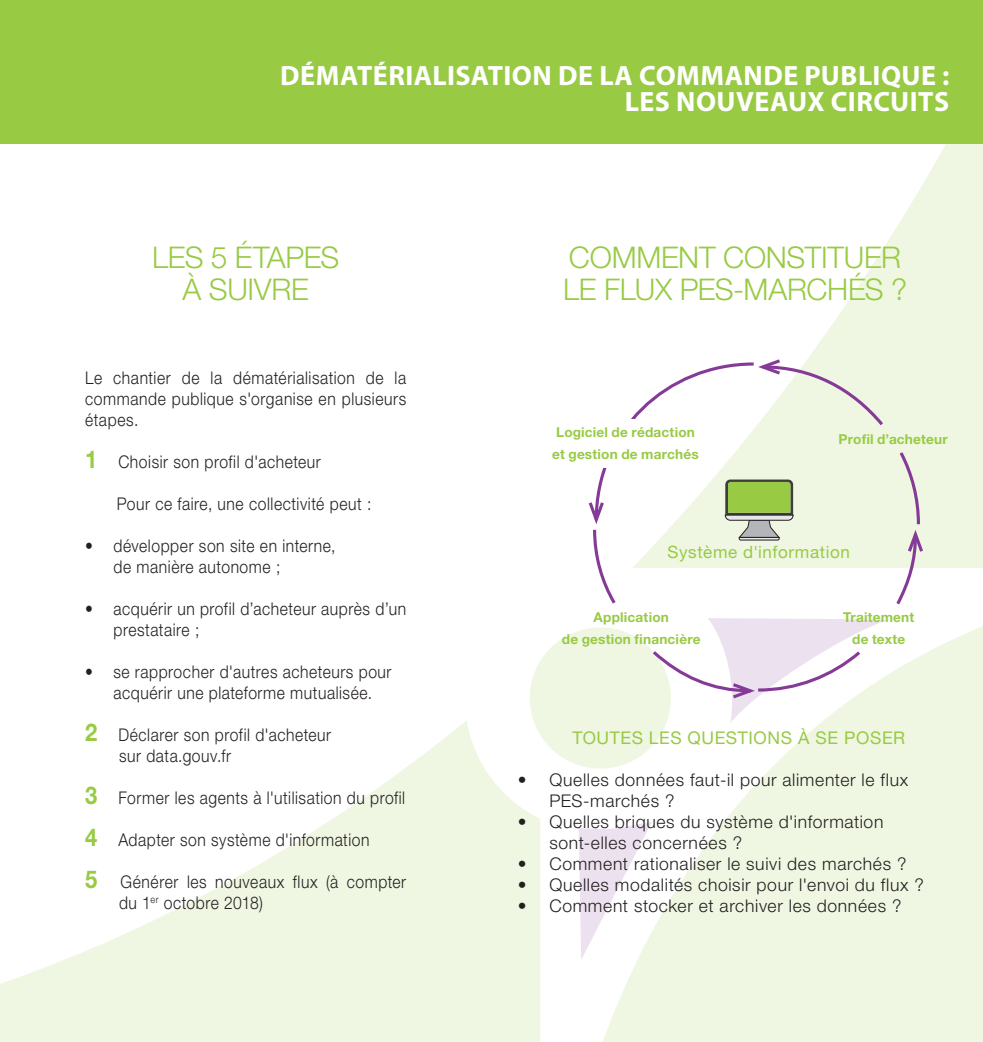
<style>
.page{position:relative;width:983px;height:1042px;background:#fff}
.page>*{position:absolute;margin:0;border:0;box-sizing:border-box;transform-origin:0 0}
.t1{font:300 29.93px/31.3px "Helvetica Neue";letter-spacing:-.01em;color:#98ca43}
.t2{font:700 28px/26.2px "Myriad Pro";letter-spacing:.015em;color:#fff;text-align:right}
.t3{font:300 17.5px/21px "Helvetica Neue";letter-spacing:.035em;color:#231f20;scale:.89 1}
.t4{font:300 17.5px/21px "Helvetica Neue";letter-spacing:.035em;color:#231f20}
.t5{font:17.5px "Helvetica Neue";letter-spacing:.035em;color:#98ca43}
.t6{font:16.97px "Helvetica Neue";letter-spacing:.035em;color:#98ca43}
.t7{font:700 13.65px/22.1px "Helvetica Neue";letter-spacing:.015em;color:#98ca43}
.s1{font-weight:700;font-size:24.5px;color:#98ca43}
</style>
<div class="page">
<svg style="left:595px;top:627px;width:387px;height:415px;fill:#eff7e2"></svg>
<svg style="left:809px;top:144px;width:173px;height:424px;fill:#eff7e2"></svg>
<svg style="left:0;top:721px;width:540px;height:321px;fill:#eff7e2"></svg>
<svg style="left:578px;top:821px;width:74px;height:139px"></svg>
<div style="left:529px;top:627px;width:141px;height:141px;background:#eff7e2;border-radius:50%"></div>
<div style="left:0;top:0;width:982px;height:144px;background:#98ca43"></div>
<svg style="left:649px;top:618px;width:240px;height:105px"></svg>
<svg style="left:893px;top:449px;width:32px;height:156px"></svg>
<svg style="left:588px;top:357px;width:298px;height:247px"></svg>
<p class="t2" style="left:280px;top:61px;width:670px">DÉMATÉRIALISATION DE LA COMMANDE PUBLIQUE :<br>LES NOUVEAUX CIRCUITS</p>
<p class="t1" style="left:152px;top:241px;width:189px;text-align:center">LES 5 ÉTAPES<br>À SUIVRE</p>
<p class="t3" style="left:85px;top:366px;width:362px;text-align:justify">Le chantier de la dématérialisation de la commande publique s'organise en plusieurs étapes.</p>
<p class="t3" style="left:85px;top:450px;width:266px"><span class="s1">1</span> Choisir son profil d'acheteur</p>
<p class="t3" style="left:117px;top:492px;width:287px">Pour ce faire, une collectivité peut :</p>
<p class="t3" style="left:113px;top:534px;width:251px;text-indent:-28px">• développer son site en interne, de manière autonome ;</p>
<p class="t3" style="left:113px;top:597px;width:330px;text-indent:-28px">• acquérir un profil d’acheteur auprès d’un prestataire ;</p>
<p class="t3" style="left:85px;top:660px;width:345px;text-align:center">• se rapprocher d'autres acheteurs pour acquérir une plateforme mutualisée.</p>
<p class="t3" style="left:119px;top:723px;width:240px;text-indent:-34px"><span class="s1">2</span> Déclarer son profil d'acheteur sur data.gouv.fr</p>
<p class="t3" style="left:85px;top:786px;width:361px"><span class="s1">3</span> Former les agents à l'utilisation du profil</p>
<p class="t3" style="left:85px;top:828px;width:321px"><span class="s1">4</span> Adapter son système d'information</p>
<p class="t3" style="left:119px;top:870px;width:324px;text-indent:-34px"><span class="s1">5</span> Générer les nouveaux flux (à compter du 1<sup>er</sup> octobre 2018)</p>
<p class="t1" style="left:563px;top:241px;width:345px">COMMENT CONSTITUER<br>LE FLUX PES-MARCHÉS ?</p>
<p class="t7" style="left:552px;top:420px;width:148px">Logiciel de rédaction et gestion de marchés</p>
<p class="t7" style="left:838px;top:427px;width:110px">Profil d’acheteur</p>
<p class="t6" style="left:667px;top:541px;width:184px">Système d'information</p>
<p class="t7" style="left:561px;top:606px;width:140px;text-align:center">Application<br>de gestion financière</p>
<p class="t7" style="left:842px;top:606px;width:73px">Traitement</p>
<p class="t7" style="left:851px;top:628px;width:54px">de texte</p>
<p class="t5" style="left:572px;top:727px;width:334px">TOUTES LES QUESTIONS À SE POSER</p>
<p class="t4" style="left:549px;top:768px;width:360px;text-indent:-32px">• Quelles données faut-il pour alimenter le flux<br>PES-marchés ?</p>
<p class="t4" style="left:549px;top:810px;width:335px;text-indent:-32px">• Quelles briques du système d'information sont-elles concernées ?</p>
<p class="t4" style="left:517px;top:852px;width:390px">• Comment rationaliser le suivi des marchés ?</p>
<p class="t4" style="left:517px;top:873px;width:407px">• Quelles modalités choisir pour l'envoi du flux ?</p>
<p class="t4" style="left:517px;top:894px;width:385px">• Comment stocker et archiver les données ?</p>
</div>
